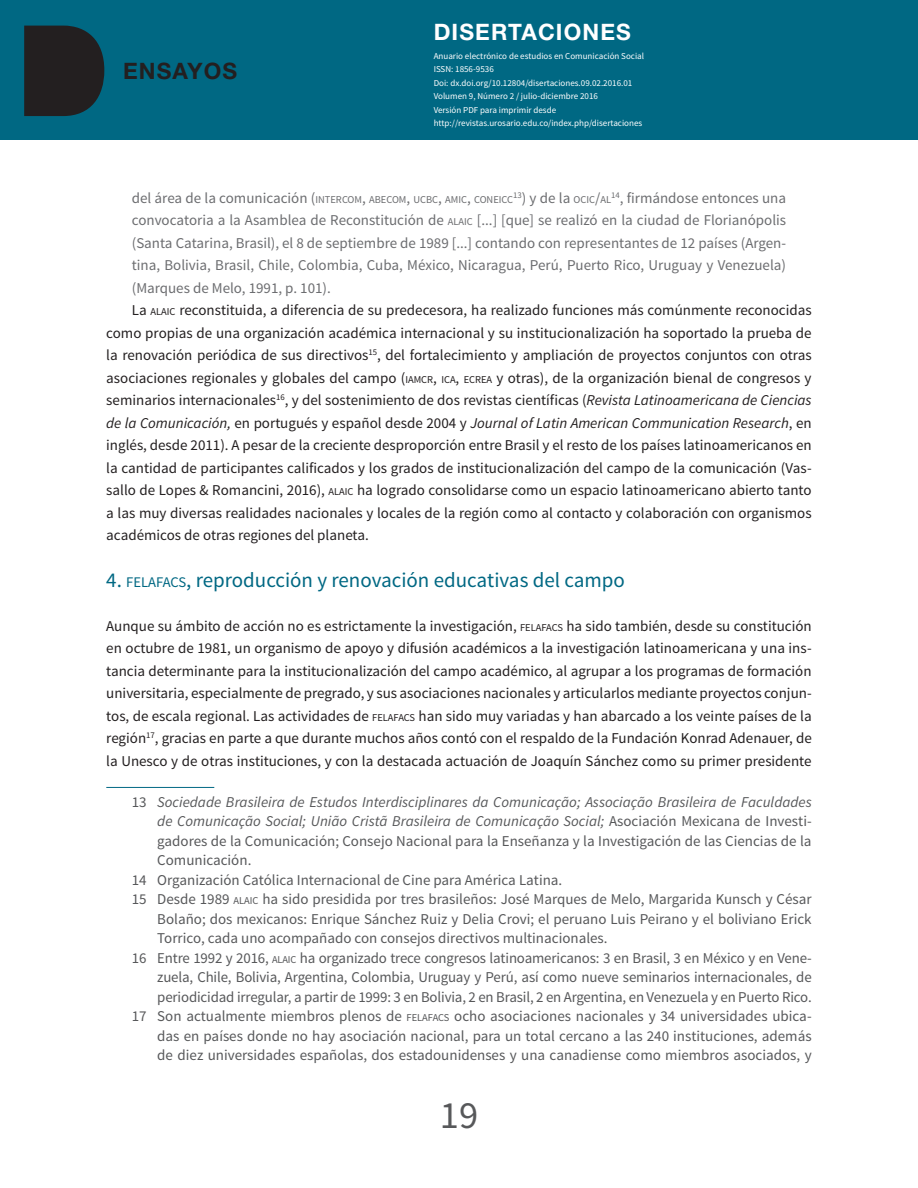
<style>
.page{position:relative;width:918px;height:1188px;background:#fff}
.page>*{position:absolute;margin:0;border:0;box-sizing:border-box;transform-origin:0 0}
.t1{font:38.4px "Source Sans Pro";color:#57585a}
.t2{font:700 22.65px "Helvetica Neue LT Std";letter-spacing:.05em;color:#fff}
.t3{font:700 22.65px "Helvetica Neue LT Std";letter-spacing:.05em;color:#231f20}
.T2{font:21px "Source Sans Pro";color:#006883}
.p2{font:15px/22.5px "Source Sans Pro";color:#231f20;text-align:justify}
.nota_al_pie{font:15px/19.5px "Source Sans Pro";color:#57585a;text-align:justify}
.p1{font:15px/22.5px "Source Sans Pro";color:#231f20;text-align:justify}
.t4{font:15px/22.5px "Source Sans Pro";color:#6c6d70;text-align:justify}
.nota_al_pie-2{font:italic 15px/19.5px "Source Sans Pro";color:#57585a;text-align:justify}
.t5{font:10.5px "Source Sans Pro";color:#6c6d70}
.t6{font:9px/13.5px "Source Sans Pro";color:#fff}
.s1{font-size:10.5px}
.s2{font-style:inherit}
.s3{font-style:italic}
.s4{font-size:14.7px}
.s5{font-style:normal}
.s6{font-size:15px}
</style>
<div class="page">
<div style="left:0;top:0;width:918px;height:139px;background:#006883"></div>
<svg style="left:24px;top:26px;width:80px;height:90px;background:#1f2529"></svg>
<hr style="left:106px;top:787px;width:108px;height:1px;background:#006883">
<h2 class="t3" style="left:123px;top:57px;width:116px">ENSAYOS</h2>
<h2 class="t2" style="left:434px;top:18px;width:199px">DISERTACIONES</h2>
<p class="t6" style="left:434px;top:49px;width:212px">Anuario electrónico de estudios en Comunicación Social ISSN: 1856-9536<br>Doi: dx.doi.org/10.12804/disertaciones.09.02.2016.01<br>Volumen 9, Número 2 / julio-diciembre 2016<br>Versión PDF para imprimir desde http://revistas.urosario.edu.co/index.php/disertaciones</p>
<p class="t4" style="left:132px;top:187px;width:656px;text-indent:381px"><sup>13</sup>) y de la <span class="s1">OCIC</span><span class="s2">/</span><span class="s1">AL</span><sup>14</sup>, firmándose entonces una convocatoria a la Asamblea de Reconstitución de <span class="s1">ALAIC</span> [...] [que] se realizó en la ciudad de Florianópolis (Santa Catarina, Brasil), el 8 de septiembre de 1989 [...] contando con representantes de 12 países (Argen&shy;tina, Bolivia, Brasil, Chile, Colombia, Cuba, México, Nicaragua, Perú, Puerto Rico, Uruguay y Venezuela) (Marques de Melo, 1991, p. 101).</p>
<p class="p2" style="left:106px;top:299px;width:707px;text-indent:26px">La <span class="s1">ALAIC</span> reconstituida, a diferencia de su predecesora, ha realizado funciones más comúnmente reconocidas como propias de una organización académica internacional y su institucionalización ha soportado la prueba de la renovación periódica de sus directivos<sup>15</sup>, del fortalecimiento y ampliación de proyectos conjuntos con otras asociaciones regionales y globales del campo (<span class="s1">IAMCR</span><span class="s2">,</span> <span class="s1">ICA</span><span class="s2">,</span> <span class="s1">ECREA</span> y otras), de la organización bienal de congresos y seminarios internacionales<sup>16</sup>, y del sostenimiento de dos revistas científicas (<span class="s3">Revista Latinoamericana de Ciencias de la Comunicación,</span> en portugués y español desde 2004 y <span class="s3">Journal of Latin American Communication Research</span>, en inglés, desde 2011). A pesar de la creciente desproporción entre Brasil y el resto de los países latinoamericanos en la cantidad de participantes calificados y los grados de institucionalización del campo de la comunicación (Vas&shy;sallo de Lopes &amp; Romancini, 2016), <span class="s1">ALAIC</span> ha logrado consolidarse como un espacio latinoamericano abierto tanto a las muy diversas realidades nacionales y locales de la región como al contacto y colaboración con organismos académicos de otras regiones del planeta.</p>
<p class="T2" style="left:106px;top:567px;width:520px">4. <span class="s4">FELAFACS</span>, reproducción y renovación educativas del campo</p>
<p class="p1" style="left:106px;top:615px;width:707px">Aunque su ámbito de acción no es estrictamente la investigación, <span class="s1">FELAFACS</span> ha sido también, desde su constitución en octubre de 1981, un organismo de apoyo y difusión académicos a la investigación latinoamericana y una ins&shy;tancia determinante para la institucionalización del campo académico, al agrupar a los programas de formación universitaria, especialmente de pregrado, y sus asociaciones nacionales y articularlos mediante proyectos conjun&shy;tos, de escala regional. Las actividades de <span class="s1">FELAFACS</span> han sido muy variadas y han abarcado a los veinte países de la región<sup>17</sup>, gracias en parte a que durante muchos años contó con el respaldo de la Fundación Konrad Adenauer, de la Unesco y de otras instituciones, y con la destacada actuación de Joaquín Sánchez como su primer presidente</p>
<p class="nota_al_pie-2" style="left:157px;top:792px;width:656px;text-indent:-26px"><span class="s5">13</span> Sociedade Brasileira de Estudos Interdisciplinares da Comunicação; Associação Brasileira de Faculdades de Comunicação Social; União Cristã Brasileira de Comunicação Social; <span class="s5">Asociación Mexicana de Investi&shy;gadores de la Comunicación; Consejo Nacional para la Enseñanza y la Investigación de las Ciencias de la Comunicación.</span></p>
<p class="nota_al_pie" style="left:132px;top:870px;width:432px">14 Organización Católica Internacional de Cine para América Latina.</p>
<p class="nota_al_pie" style="left:157px;top:890px;width:656px;text-indent:-26px">15 Desde 1989 <span class="s1">ALAIC</span> ha sido presidida por tres brasileños: José Marques de Melo, Margarida Kunsch y César Bolaño; dos mexicanos: Enrique Sánchez Ruiz y Delia Crovi; el peruano Luis Peirano y el boliviano Erick Torrico, cada uno acompañado con consejos directivos multinacionales.</p>
<p class="nota_al_pie" style="left:157px;top:948px;width:656px;text-indent:-26px">16 Entre 1992 y 2016, <span class="s1">ALAIC</span> ha organizado trece congresos latinoamericanos: 3 en Brasil, 3 en México y en Vene&shy;zuela, Chile, Bolivia, Argentina, Colombia, Uruguay y Perú, así como nueve seminarios internacionales, de periodicidad irregular, a partir de 1999: 3 en Bolivia, 2 en Brasil, 2 en Argentina, en Venezuela y en Puerto Rico.</p>
<p class="nota_al_pie" style="left:157px;top:1007px;width:656px;text-indent:-26px">17 Son actualmente miembros plenos de <span class="s1">FELAFACS</span> ocho asociaciones nacionales y 34 universidades ubica&shy;das en países donde no hay asociación nacional, para un total cercano a las 240 instituciones, además de diez universidades españolas, dos estadounidenses y una canadiense como miembros asociados, y</p>
<p class="t5" style="left:132px;top:193px;width:383px"><span class="s6">del área de la comunicación (</span>INTERCOM<span class="s6">,</span> ABECOM<span class="s6">,</span> UCBC<span class="s6">,</span> AMIC<span class="s6">,</span> CONEICC</p>
<h1 class="t1" style="left:440px;top:1092px;width:40px">19</h1>
</div>
